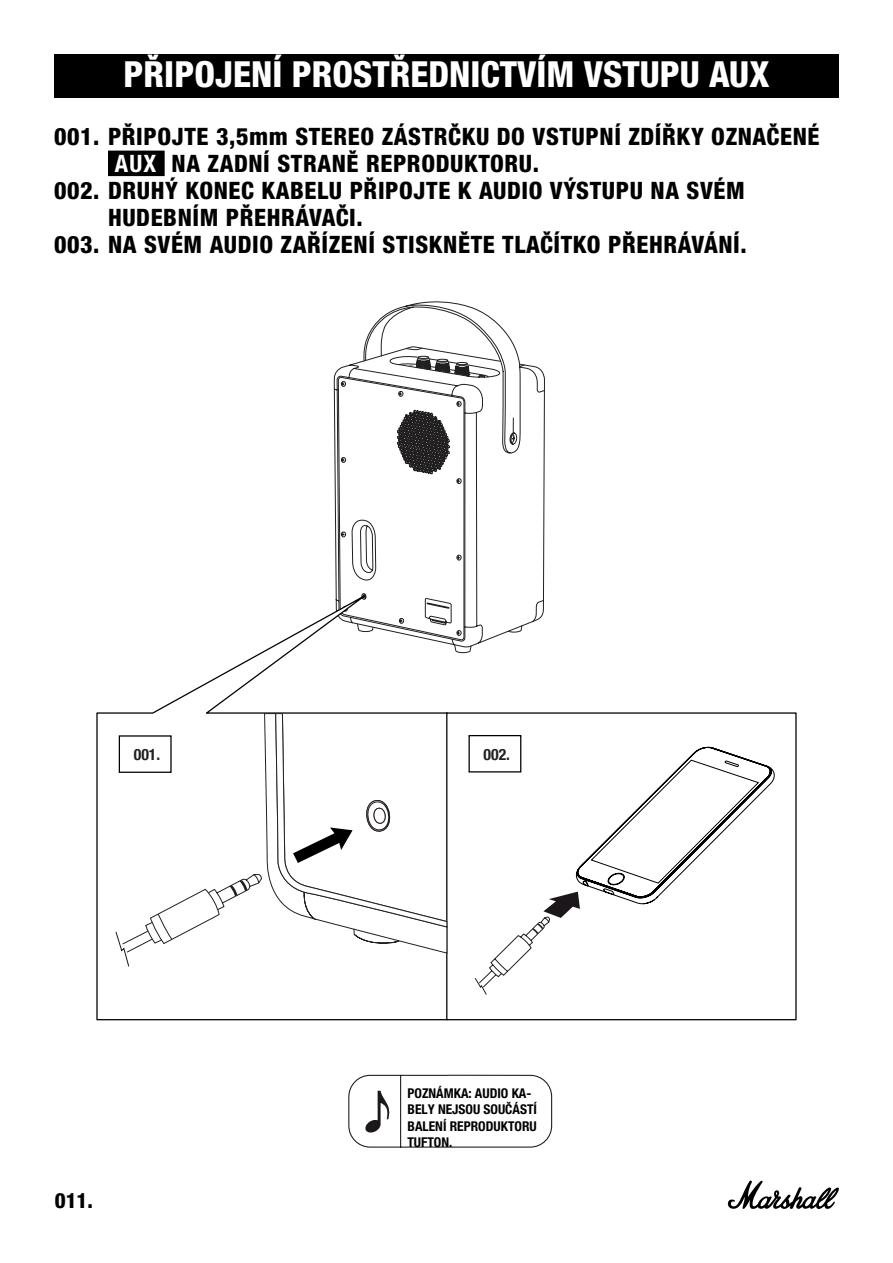
<style>
.page{position:relative;width:893px;height:1263px;background:#fff}
.page>*{position:absolute;margin:0;border:0;box-sizing:border-box;transform-origin:0 0}
.t1{font:800 condensed 36px "Helvetica Neue LT Pro";color:#fff}
.t2{font:800 condensed 24px "Helvetica Neue LT Pro";letter-spacing:.025em;color:#000}
.t3{font:800 condensed 21px "Helvetica Neue LT Std";color:#000}
.t4{font:700 condensed 15.75px "Helvetica Neue";color:#241f21}
.t5{font:700 condensed 13.5px/16.5px "Helvetica Neue LT Pro";color:#000}
.s1{font-family:"Helvetica Neue LT Std"}
.s2{font-weight:700;color:#fff}
</style>
<div class="page">
<svg style="left:727px;top:1180px;width:112px;height:29px"></svg>
<div style="left:54px;top:54px;width:785px;height:44px;background:#000"></div>
<div style="left:108px;top:151px;width:57px;height:25px;background:#000"></div>
<svg style="left:348px;top:1074px;width:205px;height:74px"></svg>
<svg style="left:365px;top:301px;width:148px;height:41px"></svg>
<svg style="left:96px;top:712px;width:701px;height:309px"></svg>
<svg style="left:115px;top:342px;width:660px;height:653px"></svg>
<h1 class="t1" style="left:124px;top:52px;width:647px">PŘIPOJENÍ PROSTŘEDNICTVÍM VSTUPU AUX</h1>
<p class="t2" style="left:54px;top:122px;width:767px"><span class="s1">001.</span> PŘIPOJTE 3,5mm STEREO ZÁSTRČKU DO VSTUPNÍ ZDÍŘKY OZNAČENÉ</p>
<p class="t2" style="left:115px;top:149px;width:426px"><span class="s2">AUX</span> NA ZADNÍ STRANĚ REPRODUKTORU.</p>
<p class="t2" style="left:54px;top:176px;width:692px"><span class="s1">002.</span> DRUHÝ KONEC KABELU PŘIPOJTE K AUDIO VÝSTUPU NA SVÉM</p>
<p class="t2" style="left:108px;top:203px;width:256px">HUDEBNÍM PŘEHRÁVAČI.</p>
<p class="t2" style="left:54px;top:230px;width:694px"><span class="s1">003.</span> NA SVÉM AUDIO ZAŘÍZENÍ STISKNĚTE TLAČÍTKO PŘEHRÁVÁNÍ.</p>
<p class="t4" style="left:134px;top:741px;width:28px">001.</p>
<p class="t4" style="left:484px;top:741px;width:28px">002.</p>
<p class="t3" style="left:55px;top:1187px;width:40px">011.</p>
<p class="t5" style="left:407px;top:1084px;width:131px">POZNÁMKA: AUDIO KA-<br>BELY NEJSOU SOUČÁSTÍ<br>BALENÍ REPRODUKTORU<br>TUFTON.</p>
</div>
